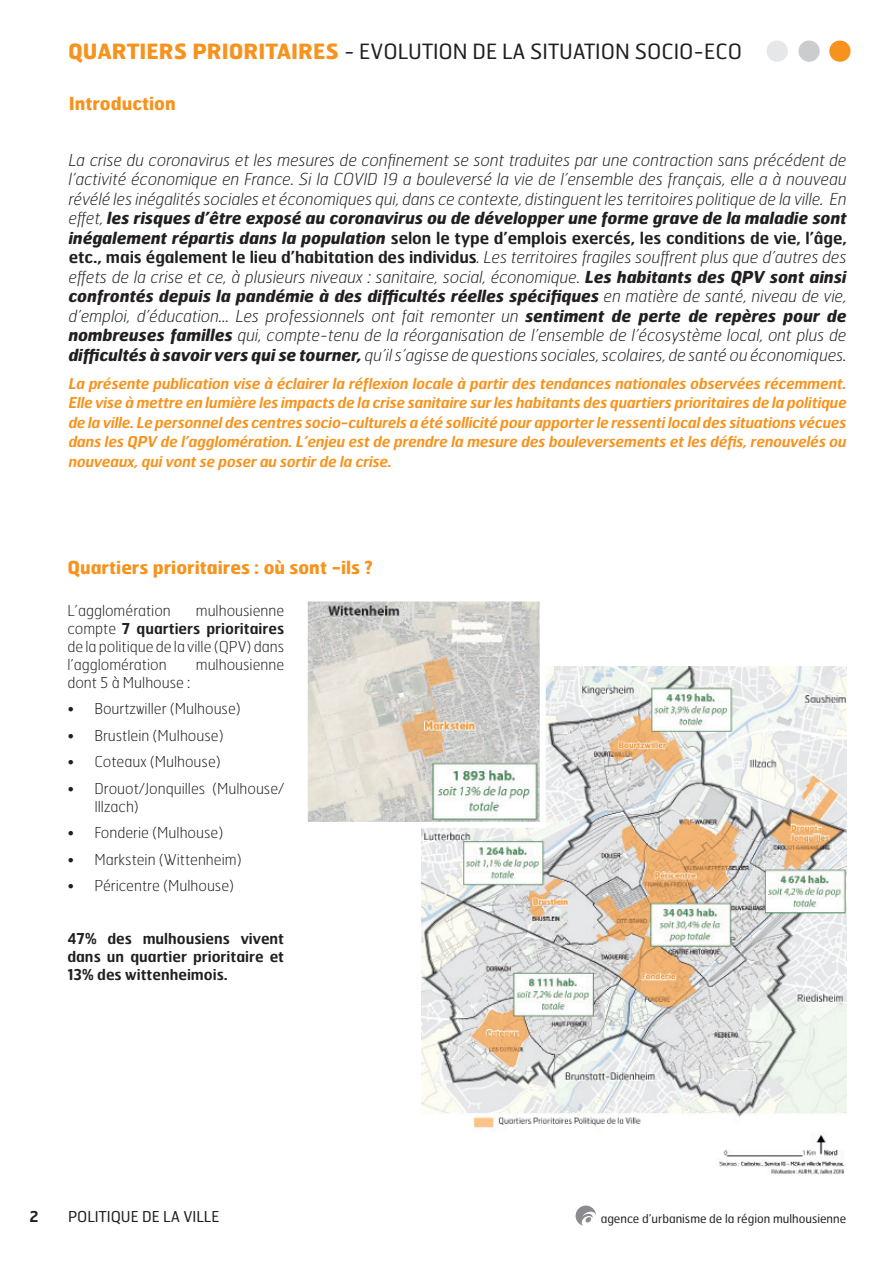
<style>
.page{position:relative;width:893px;height:1263px;background:#fff}
.page>*{position:absolute;margin:0;border:0;box-sizing:border-box;transform-origin:0 0}
.t1{font:21px "Hermes FB";color:#231f20}
._02__Titre_Niveau_2{font:700 18px "Hermes FB";color:#f7931d}
._02__Titre_Niveau_2-2{font:italic 100 16.5px/19.5px "Hermes FB";letter-spacing:-.005em;color:#231f20;text-align:justify}
._02__Titre_Niveau_2-3{font:italic 600 15px/19.5px "Hermes FB";letter-spacing:-.015em;color:#f7931d;text-align:justify}
._05__Texte_général{font:100 15px/18px "Hermes FB";color:#231f20;text-align:justify}
._05__Texte_général-2{font:600 15px/18px "Hermes FB";color:#231f20;text-align:justify}
.t2{font:15px "Hermes FB";color:#231f20}
.t3{font:12px "Hermes FB";color:#231f20}
.s1{font-weight:700;color:#f7931d}
.s2{font-weight:700}
.s3{font-weight:600;font-style:normal}
.s4{font-weight:600}
</style>
<div class="page">
<div style="left:767px;top:41px;width:21px;height:21px;background:#e6e7e9;border-radius:50%"></div>
<div style="left:798px;top:41px;width:22px;height:21px;background:#cbccce;border-radius:50%"></div>
<div style="left:829px;top:41px;width:21px;height:21px;background:#f7931d;border-radius:50%"></div>
<img style="left:422px;top:666px;width:425px;height:509px">
<img style="left:309px;top:602px;width:230px;height:219px">
<div style="left:302px;top:595px;width:244px;height:233px;border:6px solid #fff"></div>
<svg style="left:576px;top:1205px;width:20px;height:21px"></svg>
<p class="t1" style="left:68px;top:38px;width:676px"><span class="s1">QUARTIERS PRIORITAIRES</span> - EVOLUTION DE LA SITUATION SOCIO-ECO</p>
<p class="_02__Titre_Niveau_2" style="left:69px;top:91px;width:109px">Introduction</p>
<p class="_02__Titre_Niveau_2-2" style="left:69px;top:149px;width:780px">La crise du coronavirus et les mesures de confinement se sont traduites par une contraction sans précédent de l’activité économique en France. Si la COVID 19 a bouleversé la vie de l’ensemble des français, elle a à nouveau révélé les inégalités sociales et économiques qui, dans ce contexte, distinguent les territoires politique de la ville. En effet, <span class="s2">les risques d’être exposé au coronavirus ou de développer une forme grave de la maladie sont inégalement répartis dans la population</span> <span class="s3">selon le type d’emplois exercés, les conditions de vie, l’âge, etc., mais également le lieu d’habitation des individus</span>. Les territoires fragiles souffrent plus que d’autres des effets de la crise et ce, à plusieurs niveaux : sanitaire, social, économique. <span class="s2">Les habitants des QPV sont ainsi confrontés depuis la pandémie à des difficultés réelles spécifiques</span> en matière de santé, niveau de vie, d’emploi, d’éducation… Les professionnels ont fait remonter un <span class="s2">sentiment de perte de repères pour de nombreuses familles</span> qui, compte-tenu de la réorganisation de l’ensemble de l’écosystème local, ont plus de <span class="s2">difficultés à savoir vers qui se tourner,</span> qu’il s’agisse de questions sociales, scolaires, de santé ou économiques.</p>
<p class="_02__Titre_Niveau_2-3" style="left:69px;top:373px;width:780px">La présente publication vise à éclairer la réflexion locale à partir des tendances nationales observées récemment.<br>Elle vise à mettre en lumière les impacts de la crise sanitaire sur les habitants des quartiers prioritaires de la politique de la ville. Le personnel des centres socio-culturels a été sollicité pour apporter le ressenti local des situations vécues dans les QPV de l’agglomération. L’enjeu est de prendre la mesure des bouleversements et les défis, renouvelés ou nouveaux, qui vont se poser au sortir de la crise.</p>
<p class="_02__Titre_Niveau_2" style="left:67px;top:556px;width:307px">Quartiers prioritaires : où sont -ils ?</p>
<p class="_05__Texte_général" style="left:67px;top:601px;width:105px">L’agglomération</p>
<p class="_05__Texte_général" style="left:67px;top:601px;width:218px;text-indent:128px">mulhousienne compte <span class="s4">7 quartiers prioritaires </span>de la politique de la ville (QPV) dans l’agglomération</p>
<p class="_05__Texte_général" style="left:196px;top:655px;width:90px">mulhousienne</p>
<p class="_05__Texte_général" style="left:67px;top:673px;width:125px">dont 5 à Mulhouse :</p>
<p class="_05__Texte_général" style="left:67px;top:699px;width:175px">• Bourtzwiller (Mulhouse)</p>
<p class="_05__Texte_général" style="left:67px;top:726px;width:158px">• Brustlein (Mulhouse)</p>
<p class="_05__Texte_général" style="left:67px;top:752px;width:155px">• Coteaux (Mulhouse)</p>
<p class="_05__Texte_général" style="left:94px;top:779px;width:191px;text-indent:-27px">• Drouot/Jonquilles (Mulhouse/<br>Illzach)</p>
<p class="_05__Texte_général" style="left:67px;top:823px;width:158px">• Fonderie (Mulhouse)</p>
<p class="_05__Texte_général" style="left:67px;top:850px;width:176px">• Markstein (Wittenheim)</p>
<p class="_05__Texte_général" style="left:67px;top:876px;width:168px">• Péricentre (Mulhouse)</p>
<p class="_05__Texte_général-2" style="left:67px;top:929px;width:218px">47% des mulhousiens vivent dans un quartier prioritaire et 13% des wittenheimois.</p>
<p class="_05__Texte_général-2" style="left:29px;top:1207px;width:11px">2</p>
<p class="t2" style="left:68px;top:1207px;width:153px">POLITIQUE DE LA VILLE</p>
<p class="t3" style="left:601px;top:1210px;width:247px">agence d’urbanisme de la région mulhousienne</p>
</div>
